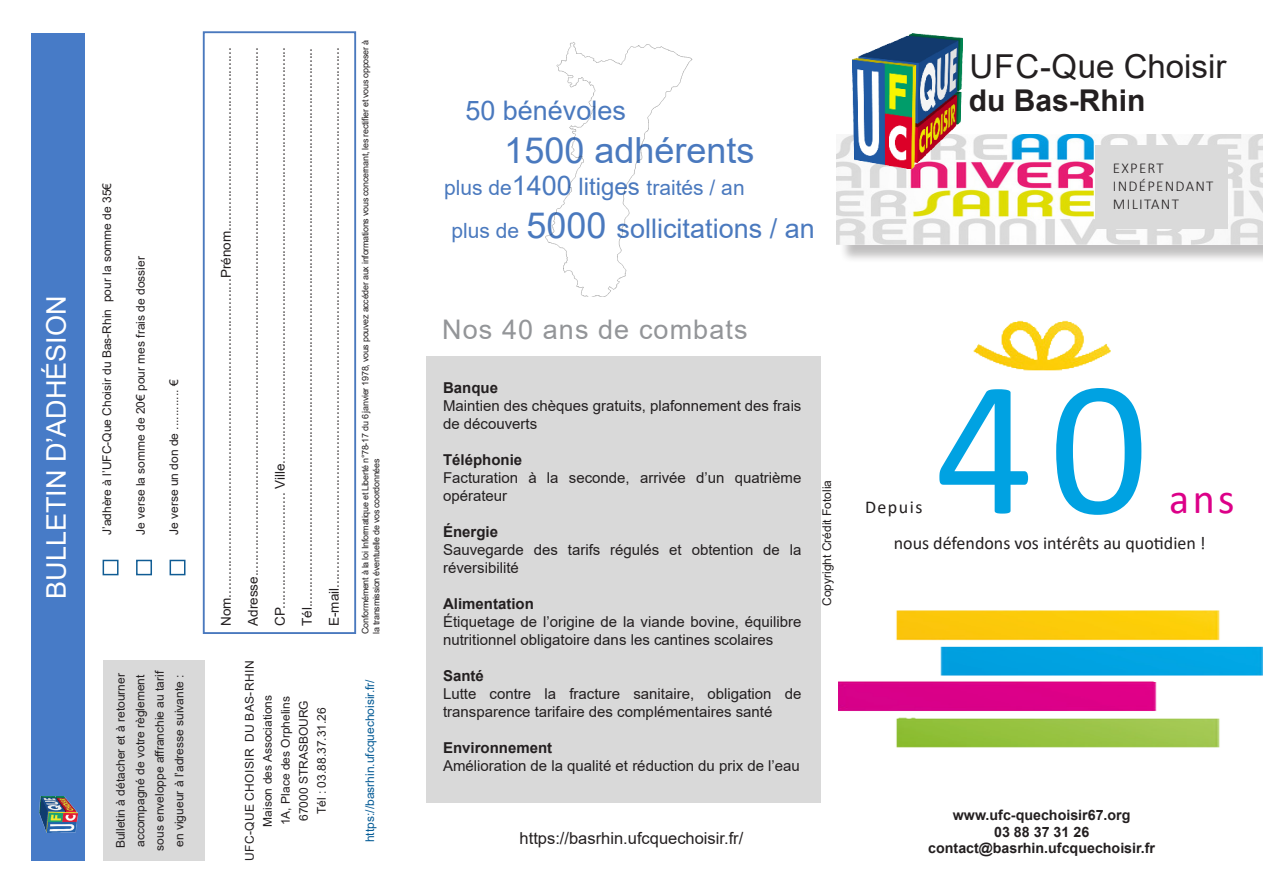
<style>
.page{position:relative;width:1263px;height:893px;background:#fff}
.page>*{position:absolute;margin:0;border:0;box-sizing:border-box;transform-origin:0 0}
.t1{font:195px "Calibri";color:#00a2e2}
.t2{font:42px "Calibri";color:#dc0088}
.t3{font:36px "Arial";color:#4a79be}
.t4{font:33px "Arial";color:#231f20}
.t5{font:700 30px "Arial";color:#231f20}
.t6{font:27px "Arial";color:#4a79be}
.t7{font:27px "Arial";color:#fff}
.t8{font:27px "Arial";letter-spacing:.04em;color:#939598}
.t9{font:21px "Arial";color:#4a79be}
.t10{font:18px "Calibri";color:#231f20}
.t11{font:16.5px "Arial";color:#231f20}
.t12{font:15px/18px "Arial";color:#231f20}
.t13{font:700 15px "Arial";color:#231f20}
.t14{font:300 15px "Calibri";letter-spacing:.08em;color:#231f20}
.t15{font:700 14.25px "Arial";color:#231f20}
.t16{font:13.5px "Arial";color:#231f20}
.t17{font:12px/19.5px "Arial";color:#231f20;text-align:center}
.t18{font:12px "Arial";color:#065c96}
.t19{font:12px "Arial";letter-spacing:.035em;color:#231f20}
.t20{font:9px/10.8px "Arial";letter-spacing:-.03em;color:#231f20}
.s1{font-size:27px}
.s2{font-size:24px}
.s3{font-size:21px}
.s4{font-size:36px}
</style>
<div class="page">
<div style="left:426px;top:356px;width:394px;height:446px;background:#d9d9d9"></div>
<div style="left:103px;top:660px;width:102px;height:201px;background:#d9d9d9"></div>
<div style="left:32px;top:34px;width:53px;height:827px;background:#477bc7"></div>
<div style="left:103px;top:560px;width:16px;height:15px;border:2px solid #105c94"></div>
<div style="left:136px;top:560px;width:16px;height:15px;border:2px solid #105c94"></div>
<div style="left:170px;top:560px;width:15px;height:15px;border:2px solid #105c94"></div>
<div style="left:203px;top:31px;width:153px;height:603px;border:2px solid #4a79be"></div>
<div style="left:839px;top:136px;width:424px;height:128px;background:#231f20;opacity:.29"></div>
<img style="left:837px;top:134px;width:426px;height:111px">
<img style="left:852px;top:34px;width:110px;height:134px">
<img style="left:545px;top:42px;width:148px;height:254px">
<img style="left:40px;top:796px;width:37px;height:37px">
<div style="left:1095px;top:146px;width:133px;height:83px;background:#dadada"></div>
<img style="left:839px;top:610px;width:424px;height:138px">
<img style="left:973px;top:320px;width:138px;height:51px">
<p class="t7" style="left:38px;top:599px;width:305px;rotate:-90deg">BULLETIN D’ADHÉSION</p>
<p class="t17" style="left:97px;top:535px;width:354px;rotate:-90deg">J’adhère à l’UFC-Que Choisir du Bas-Rhin pour la somme de 35€</p>
<p class="t17" style="left:131px;top:535px;width:280px;rotate:-90deg">Je verse la somme de 20€ pour mes frais de dossier</p>
<p class="t17" style="left:164px;top:535px;width:157px;rotate:-90deg">Je verse un don de ............ €</p>
<p class="t16" style="left:217px;top:626px;width:580px;rotate:-90deg">Nom.....................................................................................Prénom.................................................</p>
<p class="t16" style="left:244px;top:626px;width:580px;rotate:-90deg">Adresse.............................................................................................................................................</p>
<p class="t16" style="left:271px;top:626px;width:580px;rotate:-90deg">CP............................... Ville...............................................................................................................</p>
<p class="t16" style="left:298px;top:626px;width:579px;rotate:-90deg">Tél.....................................................................................................................................................</p>
<p class="t16" style="left:325px;top:626px;width:580px;rotate:-90deg">E-mail................................................................................................................................................</p>
<p class="t20" style="left:360px;top:634px;width:595px;rotate:-90deg">Conformément à la loi Informatique et Liberté n°78-17 du 6 janvier 1978, vous pouvez accéder aux informations vous concernant, les rectifier et vous opposer à la transmission éventuelle de vos coordonnées</p>
<p class="t17" style="left:111px;top:851px;width:182px;rotate:-90deg">Bulletin à détacher et à retourner accompagné de votre règlement sous enveloppe affranchie au tarif en vigueur à l’adresse suivante :</p>
<p class="t19" style="left:241px;top:861px;width:202px;rotate:-90deg">UFC-QUE CHOISIR DU BAS-RHIN</p>
<p class="t17" style="left:258px;top:826px;width:133px;rotate:-90deg">Maison des Associations</p>
<p class="t17" style="left:276px;top:825px;width:130px;rotate:-90deg">1A, Place des Orphelins</p>
<p class="t17" style="left:294px;top:821px;width:122px;rotate:-90deg">67000 STRASBOURG</p>
<p class="t17" style="left:312px;top:814px;width:108px;rotate:-90deg">Tél : 03.88.37.31.26</p>
<p class="t18" style="left:362px;top:842px;width:164px;rotate:-90deg">https://basrhin.ufcquechoisir.fr/</p>
<p class="t4" style="left:969px;top:44px;width:259px">UFC-Que Choisir</p>
<p class="t6" style="left:465px;top:92px;width:162px">50 bénévoles</p>
<p class="t5" style="left:969px;top:80px;width:178px">du Bas-Rhin</p>
<p class="t3" style="left:504px;top:125px;width:252px">1500 adhérents</p>
<p class="t9" style="left:444px;top:173px;width:302px">plus de<span class="s1">1400</span> <span class="s2">litiges</span> traités / an</p>
<p class="t6" style="left:451px;top:210px;width:365px"><span class="s3">plus de</span> <span class="s4">5000</span> sollicitations / an</p>
<p class="t14" style="left:1113px;top:159px;width:52px">EXPERT</p>
<p class="t14" style="left:1113px;top:177px;width:102px">INDÉPENDANT</p>
<p class="t14" style="left:1113px;top:195px;width:68px">MILITANT</p>
<p class="t8" style="left:442px;top:311px;width:307px">Nos 40 ans de combats</p>
<p class="t13" style="left:443px;top:377px;width:57px">Banque</p>
<p class="t12" style="left:443px;top:396px;width:360px">Maintien des chèques gratuits, plafonnement des frais de découverts</p>
<p class="t13" style="left:443px;top:449px;width:81px">Téléphonie</p>
<p class="t12" style="left:443px;top:468px;width:360px">Facturation à la seconde, arrivée d’un quatrième opérateur</p>
<p class="t13" style="left:443px;top:521px;width:57px">Énergie</p>
<p class="t12" style="left:443px;top:540px;width:360px">Sauvegarde des tarifs régulés et obtention de la réversibilité</p>
<p class="t13" style="left:443px;top:593px;width:92px">Alimentation</p>
<p class="t12" style="left:443px;top:612px;width:360px">Étiquetage de l’origine de la viande bovine, équilibre nutritionnel obligatoire dans les cantines scolaires</p>
<p class="t13" style="left:443px;top:665px;width:42px">Santé</p>
<p class="t12" style="left:443px;top:684px;width:360px">Lutte contre la fracture sanitaire, obligation de transparence tarifaire des complémentaires santé</p>
<p class="t13" style="left:443px;top:737px;width:111px">Environnement</p>
<p class="t12" style="left:443px;top:756px;width:358px">Amélioration de la qualité et réduction du prix de l’eau</p>
<p class="t17" style="left:817px;top:606px;width:128px;rotate:-90deg">Copyright Crédit Fotolia</p>
<p class="t11" style="left:520px;top:827px;width:225px">https://basrhin.ufcquechoisir.fr/</p>
<p class="t1" style="left:935px;top:313px;width:215px">40</p>
<p class="t2" style="left:1169px;top:470px;width:67px">ans</p>
<p class="t10" style="left:894px;top:531px;width:314px">nous défendons vos intérêts au quotidien !</p>
<p class="t10" style="left:865px;top:495px;width:59px">Depuis</p>
<p class="t15" style="left:953px;top:805px;width:179px">www.ufc-quechoisir67.org</p>
<p class="t15" style="left:994px;top:821px;width:97px">03 88 37 31 26</p>
<p class="t15" style="left:928px;top:838px;width:228px">contact@basrhin.ufcquechoisir.fr</p>
</div>
